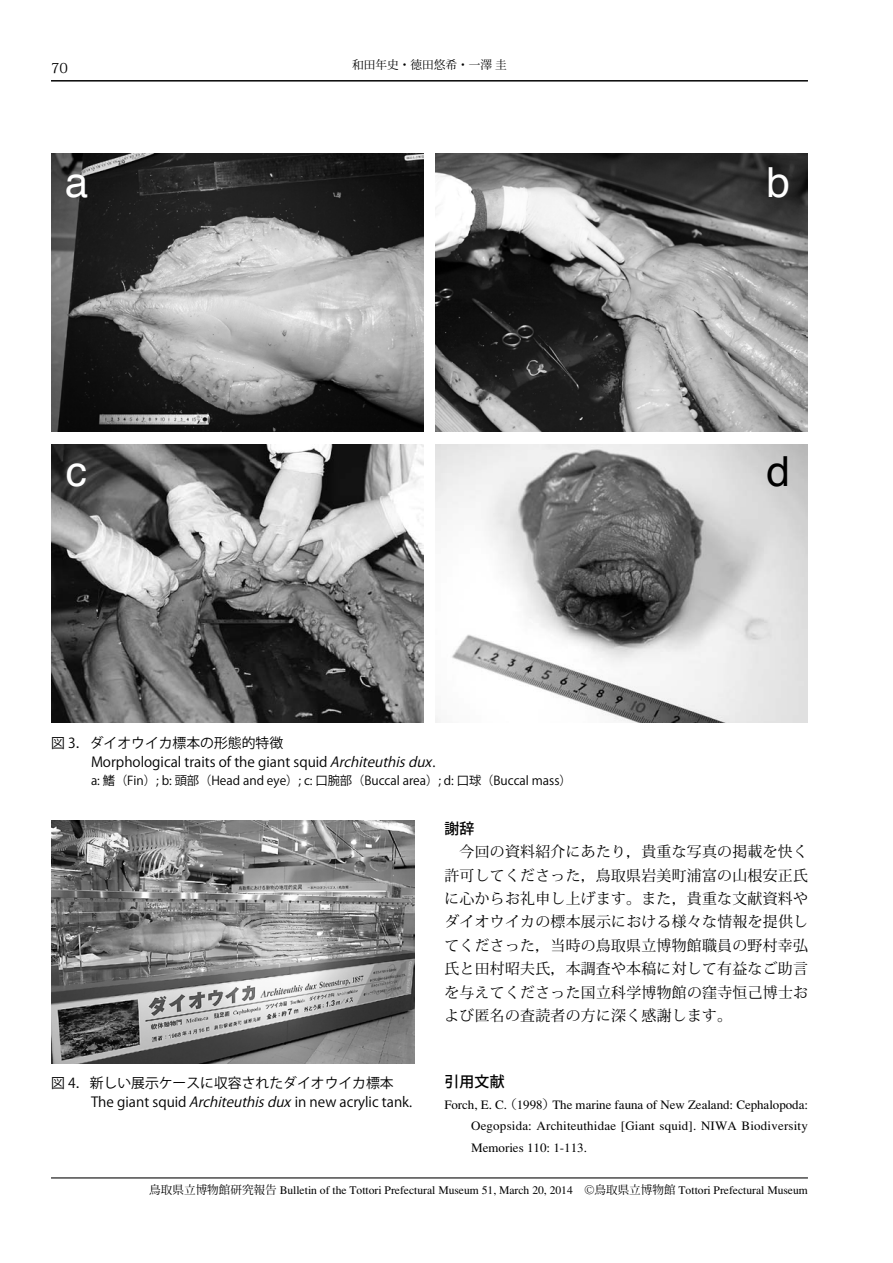
<style>
.page{position:relative;width:893px;height:1263px;background:#fff}
.page>*{position:absolute;margin:0;border:0;box-sizing:border-box;transform-origin:0 0}
.t1{font:41.4px "Helvetica";color:#fff}
.t2{font:41.4px "Helvetica";color:#000}
.本文1{font:14.85px/23.4px "Koz Min Pro";letter-spacing:.02em;color:#000;text-align:justify}
.小見出し{font:500 14.85px "Koz Go Pro";letter-spacing:.015em;color:#000}
.t3{font:13.8px "Koz Go Pro";color:#000}
.t4{font:13.8px "Koz Min Pro";color:#000}
.文献_2行空き{font:300 12.75px/21.5px "Ryumin";letter-spacing:.015em;color:#000;text-align:justify}
.t5{font:12.15px "Koz Go Pro";color:#000}
.t6{font:11.7px "Koz Min Pro";color:#000}
.t7{font:300 11.55px "Ryumin";color:#000}
.s1{font-style:italic}
.s2{font-family:"Koz Min Pro";font-weight:400}
.s3{font-weight:400}
</style>
<div class="page">
<hr style="left:51px;top:80px;width:757px;height:1px;background:#000">
<hr style="left:51px;top:1177px;width:757px;height:1px;background:#000">
<img style="left:51px;top:153px;width:372px;height:279px">
<img style="left:51px;top:444px;width:372px;height:279px">
<img style="left:436px;top:153px;width:372px;height:279px">
<img style="left:436px;top:444px;width:372px;height:279px">
<img style="left:51px;top:821px;width:364px;height:242px">
<p class="t4" style="left:51px;top:58px;width:18px">70</p>
<p class="t6" style="left:352px;top:56px;width:156px">和田年史・徳田悠希・一澤圭</p>
<p class="t1" style="left:65px;top:151px;width:25px">a</p>
<p class="t1" style="left:766px;top:151px;width:25px">b</p>
<p class="t1" style="left:66px;top:440px;width:23px">c</p>
<p class="t2" style="left:766px;top:440px;width:25px">d</p>
<p class="t3" style="left:51px;top:734px;width:234px">図 3．ダイオウイカ標本の形態的特徴</p>
<p class="t3" style="left:91px;top:753px;width:346px">Morphological traits of the giant squid <span class="s1">Architeuthisdux</span>.</p>
<p class="t5" style="left:91px;top:772px;width:482px">a: 鰭（Fin）; b: 頭部（Head and eye）; c: 口腕部（Buccal area）; d: 口球（Buccal mass）</p>
<p class="t3" style="left:51px;top:1074px;width:344px">図 4．新しい展示ケースに収容されたダイオウイカ標本</p>
<p class="t3" style="left:91px;top:1093px;width:323px">The giant squid <span class="s1">Architeuthisdux</span> in new acrylic tank.</p>
<p class="小見出し" style="left:444px;top:819px;width:32px">謝辞</p>
<p class="本文1" style="left:444px;top:839px;width:365px;text-indent:15px">今回の資料紹介にあたり，貴重な写真の掲載を快く許可してくださった，鳥取県岩美町浦富の山根安正氏に心からお礼申し上げます。また，貴重な文献資料やダイオウイカの標本展示における様々な情報を提供してくださった，当時の鳥取県立博物館職員の野村幸弘氏と田村昭夫氏，本調査や本稿に対して有益なご助言を与えてくださった国立科学博物館の窪寺恒己博士および匿名の査読者の方に深く感謝します。</p>
<p class="小見出し" style="left:444px;top:1072px;width:62px">引用文献</p>
<p class="文献_2行空き" style="left:471px;top:1094px;width:338px;text-indent:-27px">Forch, E. C<span class="s2">（</span>. 1998<span class="s2">）</span>The marine fauna of New Zealand: Cephalopoda:<br>Oegopsida: Architeuthidae [Giant squid]. NIWA Biodiversity Memories 110: 1-113.</p>
<p class="t7" style="left:149px;top:1183px;width:660px"><span class="s2">鳥取県立博物館研究報告</span> Bulletin of the Tottori Prefectural Museum 51, March 20, 2014 <span class="s3">©</span><span class="s2">鳥取県立博物館</span> Tottori Prefectural Museum</p>
</div>
